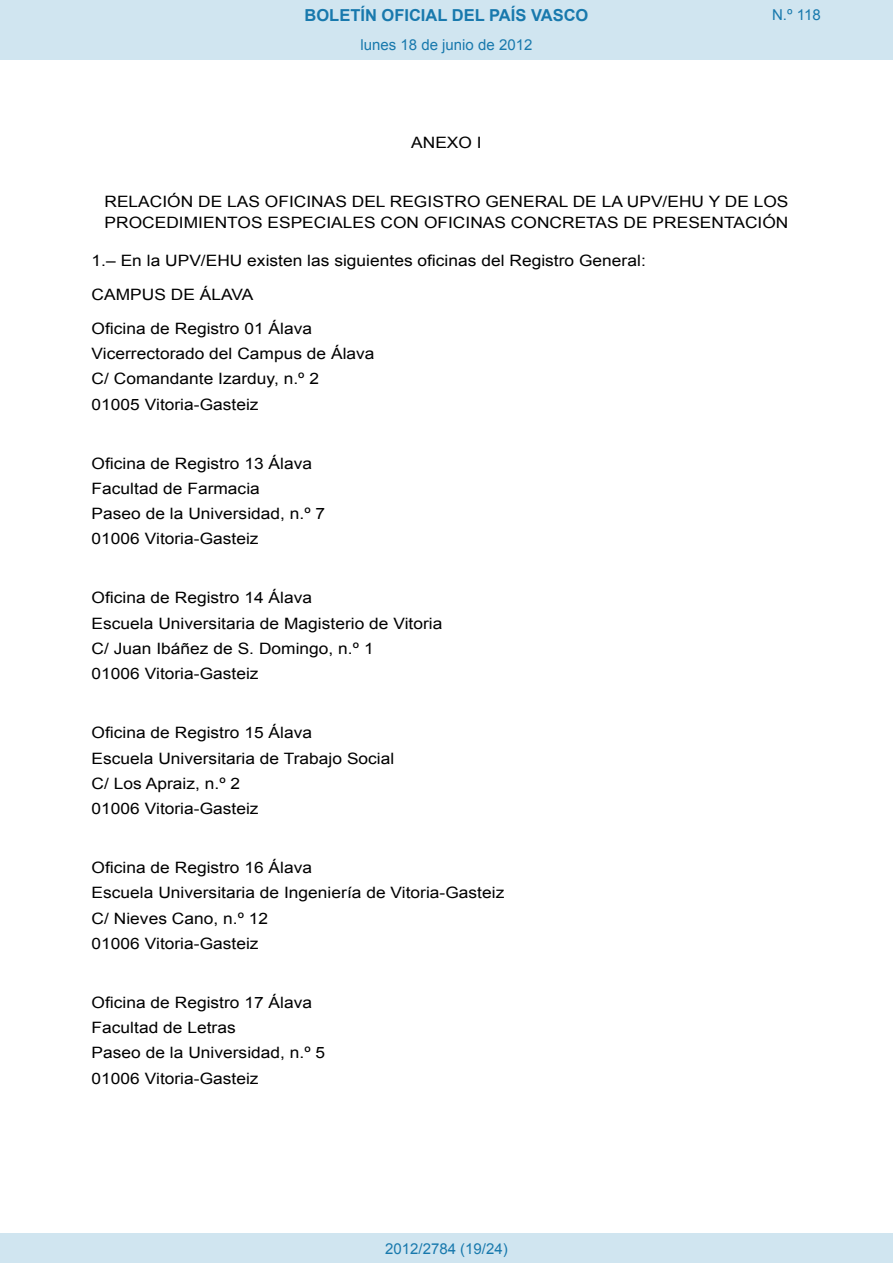
<style>
.page{position:relative;width:893px;height:1263px;background:#fff}
.page>*{position:absolute;margin:0;border:0;box-sizing:border-box;transform-origin:0 0}
.t1{font:700 16.5px "Arial";color:#1879ad}
.BOPVLista{font:15.6px "Arial";color:#000;scale:1.11 1}
.BOPVClave{font:15.6px/21px "Arial";color:#000;scale:1.11 1}
.BOPVDetalle{font:15.6px "Arial";color:#000;scale:1.11 1}
.Paginacion_Centro{font:15px "Arial";color:#1879ad}
</style>
<div class="page">
<div style="left:0;top:0;width:893px;height:60px;background:#d0e5f0"></div>
<div style="left:0;top:1233px;width:893px;height:30px;background:#d0e5f0"></div>
<p class="t1" style="left:305px;top:4px;width:285px">BOLETÍN OFICIAL DEL PAÍS VASCO</p>
<p class="Paginacion_Centro" style="left:361px;top:35px;width:173px">lunes 18 de junio de 2012</p>
<p class="BOPVClave" style="left:411px;top:132px;width:65px">ANEXO I</p>
<p class="Paginacion_Centro" style="left:772px;top:5px;width:50px">N.º 118</p>
<p class="BOPVClave" style="left:104px;top:192px;width:618px">RELACIÓN DE LAS OFICINAS DEL REGISTRO GENERAL DE LA UPV/EHU Y DE LOS<br>PROCEDIMIENTOS ESPECIALES CON OFICINAS CONCRETAS DE PRESENTACIÓN</p>
<p class="BOPVDetalle" style="left:92px;top:251px;width:501px">1.– En la UPV/EHU existen las siguientes oficinas del Registro General:</p>
<p class="BOPVDetalle" style="left:92px;top:284px;width:147px">CAMPUS DE ÁLAVA</p>
<p class="BOPVLista" style="left:92px;top:318px;width:200px">Oficina de Registro 01 Álava</p>
<p class="BOPVLista" style="left:92px;top:343px;width:256px">Vicerrectorado del Campus de Álava</p>
<p class="BOPVLista" style="left:92px;top:369px;width:206px">C/ Comandante Izarduy, n.º 2</p>
<p class="BOPVLista" style="left:92px;top:394px;width:152px">01005 Vitoria-Gasteiz</p>
<p class="BOPVLista" style="left:92px;top:453px;width:200px">Oficina de Registro 13 Álava</p>
<p class="BOPVLista" style="left:92px;top:478px;width:153px">Facultad de Farmacia</p>
<p class="BOPVLista" style="left:92px;top:503px;width:212px">Paseo de la Universidad, n.º 7</p>
<p class="BOPVLista" style="left:92px;top:529px;width:152px">01006 Vitoria-Gasteiz</p>
<p class="BOPVLista" style="left:92px;top:588px;width:200px">Oficina de Registro 14 Álava</p>
<p class="BOPVLista" style="left:92px;top:613px;width:317px">Escuela Universitaria de Magisterio de Vitoria</p>
<p class="BOPVLista" style="left:92px;top:638px;width:256px">C/ Juan Ibáñez de S. Domingo, n.º 1</p>
<p class="BOPVLista" style="left:92px;top:663px;width:152px">01006 Vitoria-Gasteiz</p>
<p class="BOPVLista" style="left:92px;top:722px;width:200px">Oficina de Registro 15 Álava</p>
<p class="BOPVLista" style="left:92px;top:748px;width:274px">Escuela Universitaria de Trabajo Social</p>
<p class="BOPVLista" style="left:92px;top:773px;width:135px">C/ Los Apraiz, n.º 2</p>
<p class="BOPVLista" style="left:92px;top:798px;width:152px">01006 Vitoria-Gasteiz</p>
<p class="BOPVLista" style="left:92px;top:857px;width:200px">Oficina de Registro 16 Álava</p>
<p class="BOPVLista" style="left:92px;top:882px;width:373px">Escuela Universitaria de Ingeniería de Vitoria-Gasteiz</p>
<p class="BOPVLista" style="left:92px;top:908px;width:161px">C/ Nieves Cano, n.º 12</p>
<p class="BOPVLista" style="left:92px;top:933px;width:152px">01006 Vitoria-Gasteiz</p>
<p class="BOPVLista" style="left:92px;top:992px;width:200px">Oficina de Registro 17 Álava</p>
<p class="BOPVLista" style="left:92px;top:1017px;width:131px">Facultad de Letras</p>
<p class="BOPVLista" style="left:92px;top:1042px;width:212px">Paseo de la Universidad, n.º 5</p>
<p class="BOPVLista" style="left:92px;top:1068px;width:152px">01006 Vitoria-Gasteiz</p>
<p class="Paginacion_Centro" style="left:385px;top:1238px;width:124px">2012/2784 (19/24)</p>
</div>
